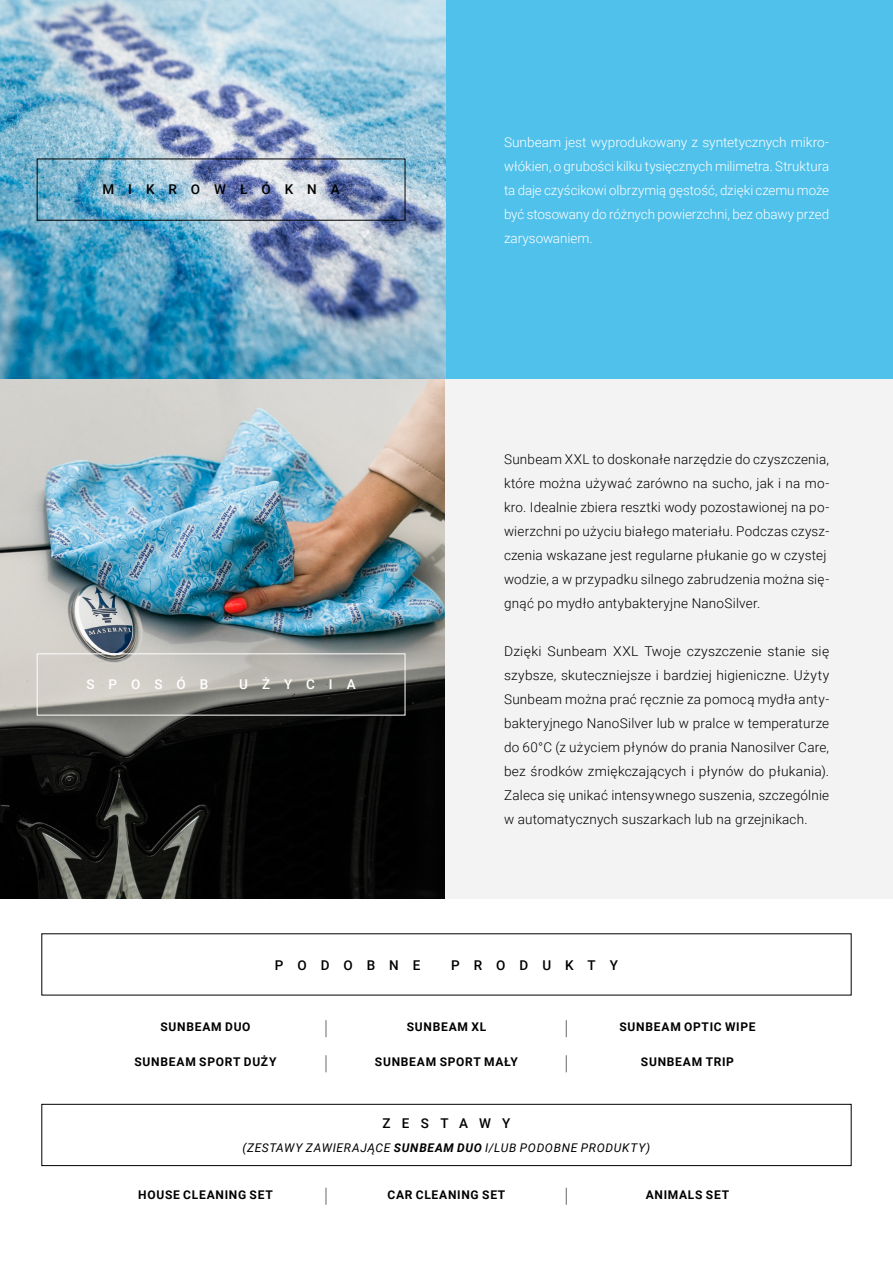
<style>
.page{position:relative;width:893px;height:1263px;background:#fff}
.page>*{position:absolute;margin:0;border:0;box-sizing:border-box;transform-origin:0 0}
.t1{font:300 13.5px/24px "Roboto";letter-spacing:.015em;color:#000}
.t2{font:300 13.5px/24px "Roboto";letter-spacing:-.005em;color:#fff;text-align:justify}
.t3{font:500 13.5px "Roboto";letter-spacing:1.035em;color:#000}
.t4{font:500 13.5px "Roboto";letter-spacing:1.035em;color:#fff}
.t5{font:500 13.5px "Roboto";letter-spacing:.835em;color:#000}
.t6{font:700 12px "Roboto";letter-spacing:.06em;color:#000}
.t7{font:italic 12px "Roboto";letter-spacing:.055em;color:#000}
.s1{font-weight:700}
</style>
<div class="page">
<img style="left:0;top:0;width:446px;height:898px">
<div style="left:446px;top:0;width:447px;height:379px;background:#50c1eb"></div>
<div style="left:446px;top:379px;width:447px;height:519px;background:#f3f3f3"></div>
<div style="left:37px;top:653px;width:368px;height:62px;border:1px solid #fff"></div>
<div style="left:37px;top:159px;width:368px;height:62px;border:1px solid #000"></div>
<svg style="left:326px;top:1020px;width:1px;height:17px"></svg>
<svg style="left:326px;top:1188px;width:1px;height:17px"></svg>
<svg style="left:326px;top:1055px;width:1px;height:17px"></svg>
<svg style="left:566px;top:1020px;width:1px;height:17px"></svg>
<svg style="left:566px;top:1188px;width:1px;height:17px"></svg>
<svg style="left:566px;top:1055px;width:1px;height:17px"></svg>
<div style="left:41px;top:1104px;width:810px;height:62px;border:1px solid #000"></div>
<p class="t3" style="left:102px;top:180px;width:239px">MIKROWŁÓKNA</p>
<p class="t4" style="left:86px;top:675px;width:123px">SPOSÓB</p>
<p class="t4" style="left:239px;top:675px;width:118px">UŻYCIA</p>
<p class="t2" style="left:504px;top:129px;width:327px">Sunbeam jest wyprodukowany z syntetycznych mikro&shy;włókien, o grubości kilku tysięcznych milimetra. Struktura ta daje czyścikowi olbrzymią gęstość, dzięki czemu może być stosowany do różnych powierzchni, bez obawy przed zarysowaniem.</p>
<p class="t1" style="left:504px;top:446px;width:327px">Sunbeam XXL to doskonałe narzędzie do czyszczenia, które można używać zarówno na sucho, jak i na mo&shy;kro. Idealnie zbiera resztki wody pozostawionej na po&shy;wierzchni po użyciu białego materiału. Podczas czysz&shy;czenia wskazane jest regularne płukanie go w czystej wodzie, a w przypadku silnego zabrudzenia można się&shy;gnąć po mydło antybakteryjne NanoSilver.</p>
<p class="t1" style="left:504px;top:638px;width:327px;text-align:justify">Dzięki Sunbeam XXL Twoje czyszczenie stanie się szybsze, skuteczniejsze i bardziej higieniczne. Użyty Sunbeam można prać ręcznie za pomocą mydła anty&shy;bakteryjnego NanoSilver lub w pralce w temperaturze do 60°C (z użyciem płynów do prania Nanosilver Care, bez środków zmiękczających i płynów do płukania).<br>Zaleca się unikać intensywnego suszenia, szczególnie w automatycznych suszarkach lub na grzejnikach.</p>
<p class="t3" style="left:275px;top:955px;width:147px">PODOBNE</p>
<p class="t3" style="left:451px;top:955px;width:168px">PRODUKTY</p>
<p class="t6" style="left:160px;top:1018px;width:92px">SUNBEAM DUO</p>
<p class="t6" style="left:407px;top:1018px;width:81px">SUNBEAM XL</p>
<p class="t6" style="left:619px;top:1018px;width:137px">SUNBEAM OPTIC WIPE</p>
<p class="t6" style="left:135px;top:1053px;width:143px">SUNBEAM SPORT DUŻY</p>
<p class="t6" style="left:375px;top:1053px;width:145px">SUNBEAM SPORT MAŁY</p>
<p class="t6" style="left:641px;top:1053px;width:95px">SUNBEAM TRIP</p>
<p class="t5" style="left:383px;top:1114px;width:129px">ZESTAWY</p>
<p class="t7" style="left:243px;top:1139px;width:409px">(ZESTAWY ZAWIERAJĄCE <span class="s1">SUNBEAM DUO</span> I/LUB PODOBNE PRODUKTY)</p>
<p class="t6" style="left:138px;top:1186px;width:136px">HOUSE CLEANING SET</p>
<p class="t6" style="left:388px;top:1186px;width:119px">CAR CLEANING SET</p>
<p class="t6" style="left:646px;top:1186px;width:85px">ANIMALS SET</p>
</div>
